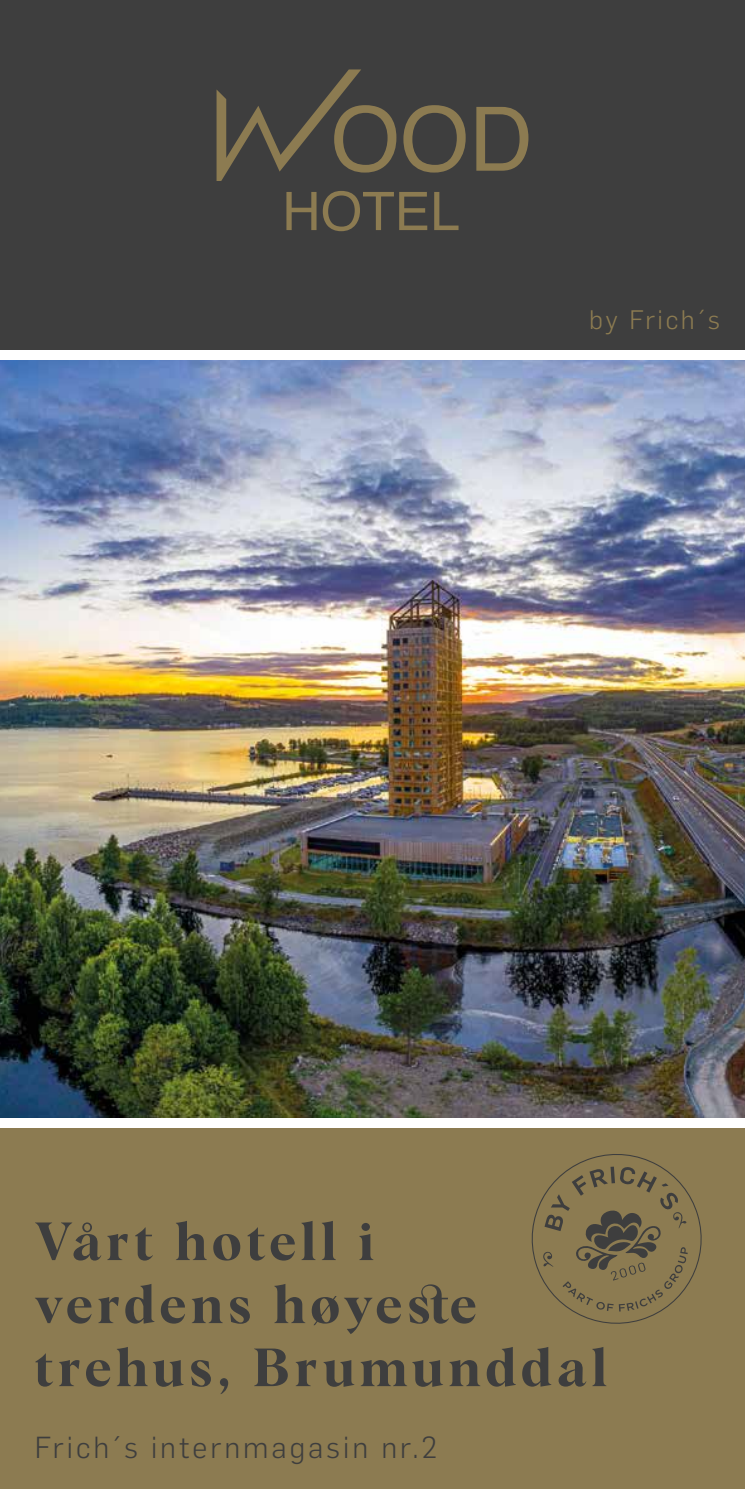
<style>
.page{position:relative;width:745px;height:1489px;background:#fff}
.page>*{position:absolute;margin:0;border:0;box-sizing:border-box;transform-origin:0 0}
.t1{font:52.5px/63px "Albra Semi";letter-spacing:.09em;color:#3e3e3e}
.t2{font:300 29.93px "Flama";letter-spacing:.1em;color:#3e3e3e}
.t3{font:300 26.25px "Flama";letter-spacing:.1em;color:#8c7b51}
</style>
<div class="page">
<img style="left:0;top:360px;width:744px;height:757px">
<div style="left:0;top:0;width:744px;height:349px;background:#3e3e3e"></div>
<div style="left:0;top:1128px;width:744px;height:360px;background:#8c7b51"></div>
<svg style="left:531px;top:1154px;width:170px;height:169px"></svg>
<svg style="left:286px;top:192px;width:30px;height:38px"></svg>
<svg style="left:322px;top:191px;width:71px;height:40px"></svg>
<svg style="left:399px;top:192px;width:28px;height:38px"></svg>
<svg style="left:434px;top:192px;width:24px;height:38px"></svg>
<svg style="left:216px;top:69px;width:180px;height:112px"></svg>
<svg style="left:403px;top:105px;width:62px;height:67px"></svg>
<svg style="left:476px;top:107px;width:52px;height:64px"></svg>
<p class="t3" style="left:588px;top:302px;width:132px">by Frich´s</p>
<p class="t1" style="left:35px;top:1206px;width:573px">Vårt hotell i<br>verdens høyeste trehus, Brumunddal</p>
<p class="t2" style="left:35px;top:1426px;width:403px">Frich´s internmagasin nr.2</p>
</div>
